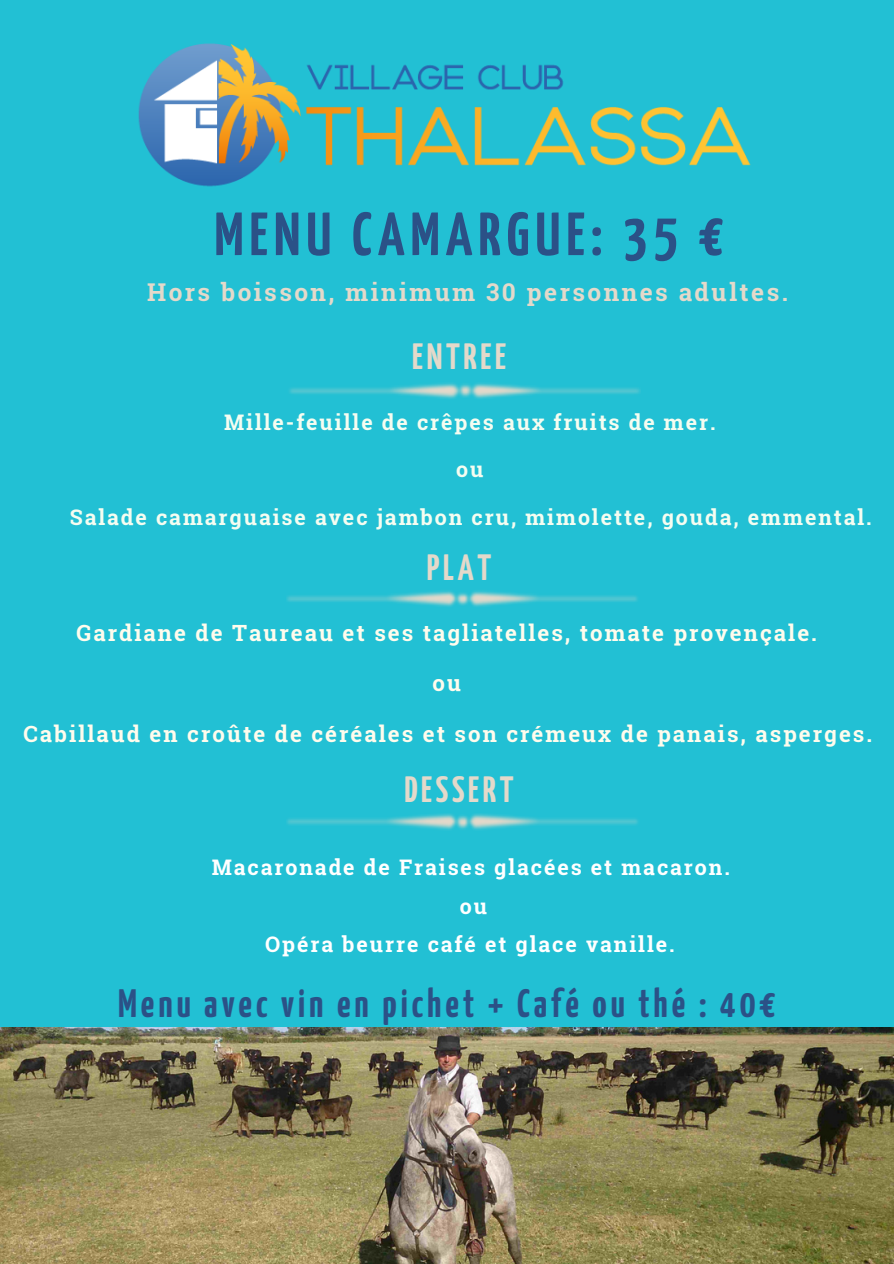
<style>
.page{position:relative;width:894px;height:1264px;background:#fff}
.page>*{position:absolute;margin:0;border:0;box-sizing:border-box;transform-origin:0 0}
.t1{font:700 60.75px "Yanone Kaffeesatz";letter-spacing:.1em;color:#2b5187}
.t2{font:700 39.45px "Yanone Kaffeesatz";letter-spacing:.1em;color:#2b5187}
.t3{font:700 36.45px "Yanone Kaffeesatz";letter-spacing:.1em;color:#e4d9ca}
.t4{font:700 24.45px "Roboto Slab";letter-spacing:.1em;color:#e4d9ca}
.t5{font:700 22.35px "Roboto Slab";letter-spacing:.09em;color:#fffced}
.t6{font:700 21.45px "Roboto Slab";letter-spacing:.09em;color:#f5fdf1}
.t7{font:700 21.45px/38.2px "Roboto Slab";letter-spacing:.09em;color:#fff;text-align:center}
</style>
<div class="page">
<div style="left:0;top:0;width:893px;height:1263px;background:#22c0d4"></div>
<img style="left:0;top:1027px;width:893px;height:236px">
<img style="left:473px;top:383px;width:167px;height:16px">
<img style="left:289px;top:383px;width:167px;height:16px">
<img style="left:456px;top:384px;width:17px;height:13px">
<img style="left:138px;top:43px;width:613px;height:144px">
<img style="left:471px;top:591px;width:167px;height:16px">
<img style="left:287px;top:591px;width:169px;height:16px">
<img style="left:456px;top:592px;width:15px;height:14px">
<img style="left:471px;top:813px;width:167px;height:17px">
<img style="left:287px;top:813px;width:169px;height:17px">
<img style="left:456px;top:815px;width:15px;height:15px">
<p class="t1" style="left:214px;top:210px;width:510px">MENU CAMARGUE: 35 €</p>
<h3 class="t4" style="left:147px;top:275px;width:642px">Hors boisson, minimum 30 personnes adultes.</h3>
<p class="t3" style="left:412px;top:342px;width:96px">ENTREE</p>
<p class="t6" style="left:224px;top:407px;width:493px">Mille-feuille de crêpes aux fruits de mer.</p>
<p class="t6" style="left:456px;top:455px;width:29px">ou</p>
<p class="t6" style="left:70px;top:502px;width:803px">Salade camarguaise avec jambon cru, mimolette, gouda, emmental.</p>
<h2 class="t3" style="left:427px;top:553px;width:66px">PLAT</h2>
<p class="t5" style="left:77px;top:617px;width:741px">Gardiane de Taureau et ses tagliatelles, tomate provençale.</p>
<p class="t5" style="left:432px;top:667px;width:30px">ou</p>
<p class="t5" style="left:23px;top:718px;width:849px">Cabillaud en croûte de céréales et son crémeux de panais, asperges.</p>
<p class="t3" style="left:404px;top:774px;width:111px">DESSERT</p>
<h4 class="t7" style="left:212px;top:847px;width:519px">Macaronade de Fraises glacées et macaron. ou</h4>
<h2 class="t7" style="left:265px;top:924px;width:411px">Opéra beurre café et glace vanille.</h2>
<p class="t2" style="left:118px;top:987px;width:658px">Menu avec vin en pichet + Café ou thé : 40€</p>
</div>
